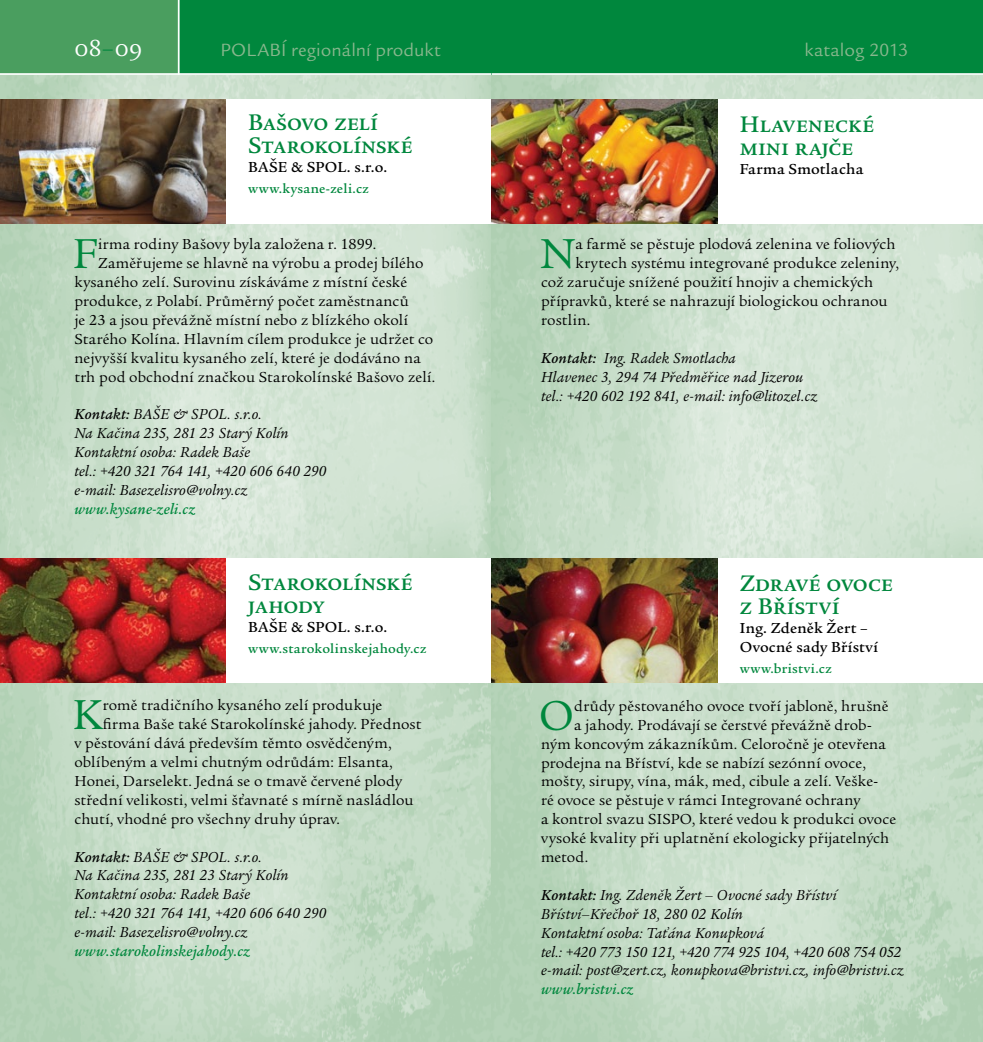
<style>
.page{position:relative;width:983px;height:1042px;background:#fff}
.page>*{position:absolute;margin:0;border:0;box-sizing:border-box;transform-origin:0 0}
.t1{font:45.5px "Legacy Serif Itc TOT";color:#00873d}
.t2{font:26.25px "Legacy Serif Itc SCTOT";color:#fff}
.t3{font:500 24.5px/22.8px "Legacy Serif Itc TOT";letter-spacing:.005em;color:#00873d}
.t4{font:19.25px "Legacy Sans Itc TOT";letter-spacing:.005em;color:#88b78d}
.t5{font:15.75px "Legacy Serif Itc TOT";letter-spacing:.01em;color:#000}
.t6{font:italic 15.75px/18.9px "Legacy Serif Itc TOT";letter-spacing:.01em;color:#000}
.t7{font:500 15.75px/18.9px "Legacy Serif Itc TOT";letter-spacing:.005em;color:#000}
.t8{font:italic 500 15.75px "Legacy Serif Itc TOT";letter-spacing:.01em;color:#00873d}
.t9{font:500 14px "Legacy Serif Itc TOT";letter-spacing:.035em;color:#00873d}
.s1{color:#00873d}
.s2{font-weight:500}
</style>
<div class="page">
<img style="left:0;top:75px;width:982px;height:967px">
<div style="left:0;top:0;width:491px;height:74px;background:#4a9e5f"></div>
<div style="left:179px;top:0;width:312px;height:74px;background:#00873d"></div>
<hr style="left:178px;top:0;width:1px;height:75px;background:#fff">
<div style="left:226px;top:99px;width:265px;height:124px;background:#fff"></div>
<div style="left:226px;top:558px;width:265px;height:124px;background:#fff"></div>
<hr style="left:491px;top:0;width:1px;height:1042px;background:#000">
<hr style="left:0;top:73px;width:491px;height:2px;background:#fff">
<img style="left:0;top:558px;width:226px;height:124px">
<div style="left:491px;top:0;width:491px;height:74px;background:#00873d"></div>
<img style="left:0;top:99px;width:226px;height:124px">
<hr style="left:491px;top:73px;width:491px;height:2px;background:#fff">
<div style="left:717px;top:558px;width:265px;height:124px;background:#fff"></div>
<img style="left:492px;top:558px;width:225px;height:124px">
<div style="left:717px;top:99px;width:265px;height:124px;background:#fff"></div>
<img style="left:491px;top:99px;width:226px;height:124px">
<h2 class="t2" style="left:74px;top:32px;width:69px">08<span class="s1">–</span>09</h2>
<p class="t4" style="left:220px;top:38px;width:221px">POLABÍ regionální produkt</p>
<p class="t4" style="left:804px;top:38px;width:105px">katalog 2013</p>
<h3 class="t3" style="left:248px;top:112px;width:166px">Bašovo zelí<br>Starokolínské</h3>
<p class="t7" style="left:248px;top:158px;width:70px">BAŠE &amp; SPOL</p>
<p class="t7" style="left:347px;top:158px;width:42px">. s.r.o.</p>
<p class="t9" style="left:248px;top:180px;width:122px">www.kysane-zeli.cz</p>
<h1 class="t1" style="left:73px;top:227px;width:27px">F</h1>
<p class="t5" style="left:98px;top:235px;width:279px">irma rodiny Bašovy byla založena r. 1899.</p>
<p class="t5" style="left:98px;top:254px;width:327px">Zaměřujeme se hlavně na výrobu a prodej bílého</p>
<p class="t5" style="left:74px;top:273px;width:334px">kysaného zelí. Surovinu získáváme z místní české</p>
<p class="t5" style="left:74px;top:292px;width:336px">produkce, z Polabí. Průměrný počet zaměstnanců</p>
<p class="t5" style="left:74px;top:311px;width:335px">je 23 a jsou převážně místní nebo z blízkého okolí</p>
<p class="t5" style="left:74px;top:330px;width:360px">Starého Kolína. Hlavním cílem produkce je udržet co</p>
<p class="t5" style="left:74px;top:349px;width:347px">nejvyšší kvalitu kysaného zelí, které je dodáváno na</p>
<p class="t5" style="left:74px;top:367px;width:362px">trh pod obchodní značkou Starokolínské Bašovo zelí.</p>
<p class="t6" style="left:74px;top:405px;width:253px"><span class="s2">Kontakt:</span> BAŠE &amp; SPOL. s.r.o.<br>Na Kačina 235, 281 23 Starý Kolín<br>Kontaktní osoba: Radek Baše<br>tel.: +420 321 764 141, +420 606 640 290 e-mail: Basezelisro@volny.cz</p>
<p class="t8" style="left:74px;top:499px;width:122px">www.kysane-zeli.cz</p>
<h3 class="t3" style="left:248px;top:572px;width:166px">Starokolínské jahody</h3>
<p class="t7" style="left:248px;top:618px;width:70px">BAŠE &amp; SPOL</p>
<p class="t7" style="left:347px;top:618px;width:42px">. s.r.o.</p>
<p class="t9" style="left:248px;top:640px;width:179px">www.starokolinskejahody.cz</p>
<h1 class="t1" style="left:72px;top:688px;width:32px">K</h1>
<p class="t5" style="left:103px;top:696px;width:281px">romě tradičního kysaného zelí produkuje</p>
<p class="t5" style="left:103px;top:715px;width:320px">firma Baše také Starokolínské jahody. Přednost</p>
<p class="t5" style="left:74px;top:734px;width:318px">v pěstování dává především těmto osvědčeným,</p>
<p class="t5" style="left:74px;top:753px;width:319px">oblíbeným a velmi chutným odrůdám: Elsanta,</p>
<p class="t5" style="left:74px;top:772px;width:329px">Honei, Darselekt. Jedná se o tmavě červené plody</p>
<p class="t5" style="left:74px;top:790px;width:340px">střední velikosti, velmi šťavnaté s mírně nasládlou</p>
<p class="t5" style="left:74px;top:809px;width:267px">chutí, vhodné pro všechny druhy úprav.</p>
<p class="t6" style="left:74px;top:847px;width:253px"><span class="s2">Kontakt:</span> BAŠE &amp; SPOL. s.r.o.<br>Na Kačina 235, 281 23 Starý Kolín<br>Kontaktní osoba: Radek Baše<br>tel.: +420 321 764 141, +420 606 640 290 e-mail: Basezelisro@volny.cz</p>
<p class="t8" style="left:74px;top:941px;width:177px">www.starokolinskejahody.cz</p>
<h3 class="t3" style="left:739px;top:114px;width:136px">Hlavenecké mini rajče</h3>
<p class="t7" style="left:739px;top:160px;width:125px">Farma Smotlacha</p>
<h1 class="t1" style="left:540px;top:227px;width:37px">N</h1>
<p class="t5" style="left:575px;top:235px;width:321px">a farmě se pěstuje plodová zelenina ve foliových</p>
<p class="t5" style="left:575px;top:254px;width:325px">krytech systému integrované produkce zeleniny,</p>
<p class="t5" style="left:541px;top:273px;width:333px">což zaručuje snížené použití hnojiv a chemických</p>
<p class="t5" style="left:541px;top:292px;width:348px">přípravků, které se nahrazují biologickou ochranou</p>
<p class="t5" style="left:541px;top:311px;width:51px">rostlin.</p>
<p class="t6" style="left:541px;top:348px;width:277px"><span class="s2">Kontakt:</span> Ing. Radek Smotlacha<br>Hlavenec 3, 294 74 Předměřice nad Jizerou tel.: +420 602 192 841, e-mail: info@litozel.cz</p>
<h3 class="t3" style="left:739px;top:573px;width:155px">Zdravé ovoce z Bříství</h3>
<p class="t7" style="left:739px;top:619px;width:140px">Ing. Zdeněk Žert –<br>Ovocné sady Bříství</p>
<p class="t9" style="left:739px;top:660px;width:93px">www.bristvi.cz</p>
<h1 class="t1" style="left:538px;top:689px;width:37px">O</h1>
<p class="t5" style="left:574px;top:696px;width:316px">drůdy pěstovaného ovoce tvoří jabloně, hrušně</p>
<p class="t5" style="left:574px;top:715px;width:299px">a jahody. Prodávají se čerstvé převážně drob-</p>
<p class="t5" style="left:541px;top:734px;width:346px">ným koncovým zákazníkům. Celoročně je otevřena</p>
<p class="t5" style="left:541px;top:753px;width:326px">prodejna na Bříství, kde se nabízí sezónní ovoce,</p>
<p class="t5" style="left:541px;top:772px;width:338px">mošty, sirupy, vína, mák, med, cibule a zelí. Veške-</p>
<p class="t5" style="left:541px;top:791px;width:321px">ré ovoce se pěstuje v rámci Integrované ochrany</p>
<p class="t5" style="left:541px;top:810px;width:356px">a kontrol svazu SISPO, které vedou k produkci ovoce</p>
<p class="t5" style="left:541px;top:829px;width:349px">vysoké kvality při uplatnění ekologicky přijatelných</p>
<p class="t5" style="left:541px;top:848px;width:49px">metod.</p>
<p class="t6" style="left:541px;top:885px;width:364px"><span class="s2">Kontakt:</span> Ing. Zdeněk Žert – Ovocné sady Bříství Bříství–Křečhoř 18, 280 02 Kolín<br>Kontaktní osoba: Taťána Konupková<br>tel.: +420 773 150 121, +420 774 925 104, +420 608 754 052 e-mail: post@zert.cz, konupkova@bristvi.cz, info@bristvi.cz</p>
<p class="t8" style="left:541px;top:980px;width:94px">www.bristvi.cz</p>
</div>
